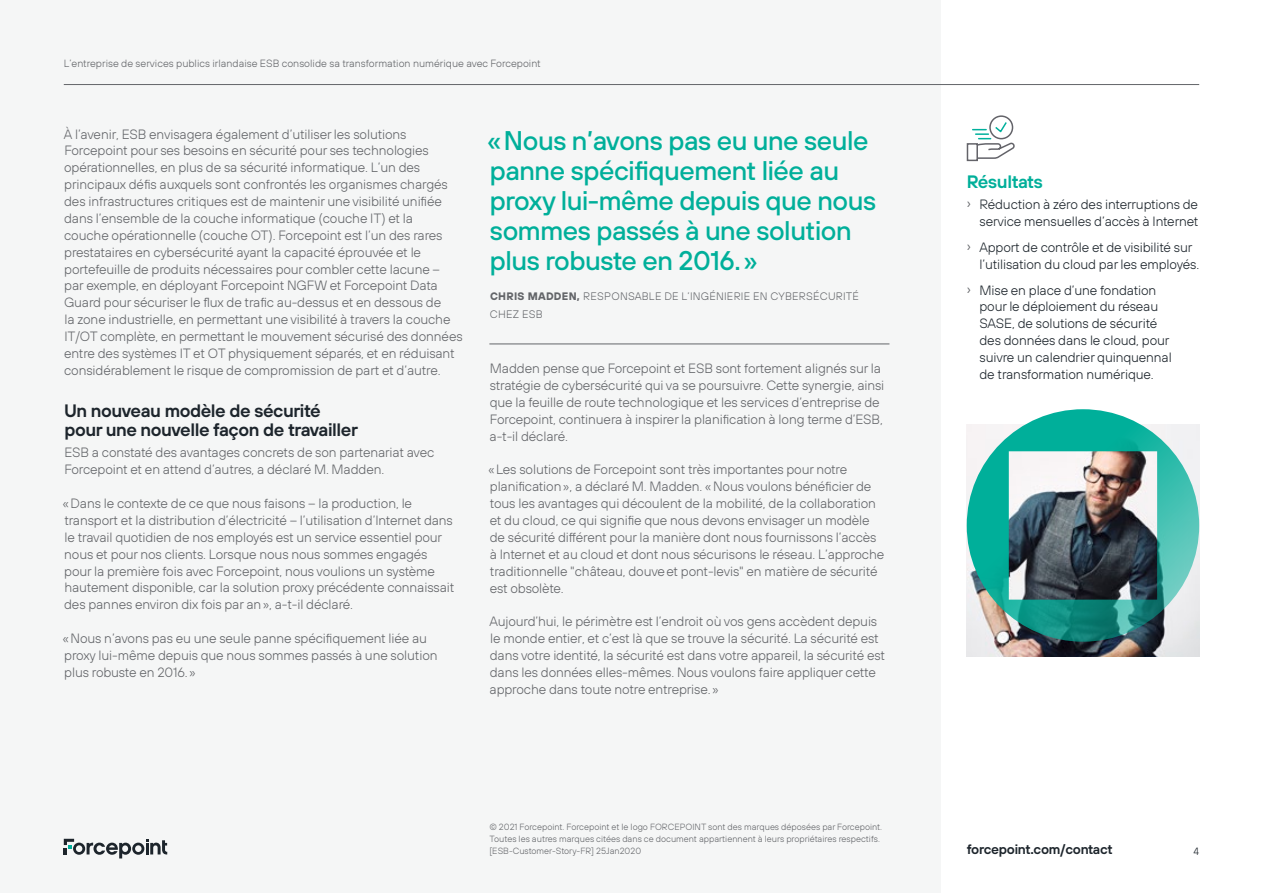
<style>
.page{position:relative;width:1263px;height:893px;background:#fff}
.page>*{position:absolute;margin:0;border:0;box-sizing:border-box;transform-origin:0 0}
.t1{font:500 27px/30px "FP Sans";letter-spacing:-.015em;color:#00af9a}
.t2{font:600 18px/19.5px "FP Sans";letter-spacing:-.025em;color:#1d252c}
.t3{font:600 18px "FP Sans";letter-spacing:-.02em;color:#00af9a}
.t4{font:300 13.5px/16.8px "FP Sans";letter-spacing:-.01em;color:#636569}
.t5{font:300 13.5px/16.8px "FP Sans";letter-spacing:-.01em;color:#1d252c}
.t6{font:600 13.5px "FP Sans";letter-spacing:-.02em;color:#1d252c}
.t7{font:300 10.8px/18px "FP Sans";letter-spacing:.02em;color:#636569}
.t8{font:300 10.5px "FP Sans";color:#636569}
.t9{font:300 10.5px "FP Sans";color:#1d252c}
.t10{font:300 9px/12px "FP Sans";color:#636569}
.s1{font-weight:700}
.s2{font-weight:400;color:#636569}
</style>
<div class="page">
<div style="left:0;top:0;width:941px;height:893px;background:#f5f6f6"></div>
<svg style="left:64px;top:839px;width:103px;height:19px"></svg>
<hr style="left:64px;top:84px;width:1135px;height:1px;background:#636569">
<hr style="left:489px;top:344px;width:400px;height:1px;background:#636569">
<div style="left:989px;top:115px;width:24px;height:24px;border:2px solid #636369;border-radius:50%"></div>
<svg style="left:966px;top:120px;width:48px;height:42px"></svg>
<img style="left:967px;top:642px;width:232px;height:15px">
<img style="left:967px;top:409px;width:232px;height:233px">
<p class="t8" style="left:64px;top:56px;width:479px">L’entreprise de services publics irlandaise ESB consolide sa transformation numérique avec Forcepoint</p>
<p class="t4" style="left:64px;top:125px;width:400px">À l’avenir, ESB envisagera également d’utiliser les solutions Forcepoint pour ses besoins en sécurité pour ses technologies opérationnelles, en plus de sa sécurité informatique. L’un des principaux défis auxquels sont confrontés les organismes chargés des infrastructures critiques est de maintenir une visibilité unifiée dans l’ensemble de la couche informatique (couche IT) et la<br>couche opérationnelle (couche OT). Forcepoint est l’un des rares prestataires en cybersécurité ayant la capacité éprouvée et le portefeuille de produits nécessaires pour combler cette lacune –<br>par exemple, en déployant Forcepoint NGFW et Forcepoint Data Guard pour sécuriser le flux de trafic au-dessus et en dessous de<br>la zone industrielle, en permettant une visibilité à travers la couche IT/OT complète, en permettant le mouvement sécurisé des données entre des systèmes IT et OT physiquement séparés, et en réduisant considérablement le risque de compromission de part et d’autre.</p>
<h2 class="t2" style="left:64px;top:400px;width:295px">Un nouveau modèle de sécurité pour une nouvelle façon de travailler</h2>
<p class="t4" style="left:64px;top:444px;width:372px">ESB a constaté des avantages concrets de son partenariat avec<br>Forcepoint et en attend d’autres, a déclaré M. Madden.</p>
<p class="t4" style="left:62px;top:495px;width:393px">«Dans le contexte de ce que nous faisons – la production, le transport et la distribution d’électricité – l’utilisation d’Internet dans le travail quotidien de nos employés est un service essentiel pour nous et pour nos clients. Lorsque nous nous sommes engagés pour la première fois avec Forcepoint, nous voulions un système hautement disponible, car la solution proxy précédente connaissait des pannes environ dix fois par an», a-t-il déclaré.</p>
<p class="t4" style="left:62px;top:630px;width:377px">«Nous n’avons pas eu une seule panne spécifiquement liée au proxy lui-même depuis que nous sommes passés à une solution plus robuste en 2016.»</p>
<h1 class="t1" style="left:487px;top:125px;width:391px">«Nous n’avons pas eu une seule panne spécifiquement liée au proxy lui-même depuis que nous sommes passés à une solution plus robuste en 2016.»</h1>
<p class="t7" style="left:490px;top:287px;width:371px"><span class="s1">CHRIS MADDEN,</span> RESPONSABLE DE L’INGÉNIERIE EN CYBERSÉCURITÉ<br>CHEZ ESB</p>
<p class="t4" style="left:490px;top:360px;width:396px">Madden pense que Forcepoint et ESB sont fortement alignés sur la stratégie de cybersécurité qui va se poursuivre. Cette synergie, ainsi que la feuille de route technologique et les services d’entreprise de Forcepoint, continuera à inspirer la planification à long terme d’ESB, a-t-il déclaré.</p>
<p class="t4" style="left:488px;top:461px;width:398px">«Les solutions de Forcepoint sont très importantes pour notre planification», a déclaré M. Madden. «Nous voulons bénéficier de tous les avantages qui découlent de la mobilité, de la collaboration et du cloud, ce qui signifie que nous devons envisager un modèle de sécurité différent pour la manière dont nous fournissons l’accès à Internet et au cloud et dont nous sécurisons le réseau. L’approche traditionnelle "château, douveet pont-levis" en matière de sécurité est obsolète.</p>
<p class="t4" style="left:489px;top:613px;width:397px">Aujourd’hui, le périmètre est l’endroit où vos gens accèdent depuis le monde entier, et c’est là que se trouve la sécurité. La sécurité est dans votre identité, la sécurité est dans votre appareil, la sécurité est dans les données elles-mêmes. Nous voulons faire appliquer cette approche dans toute notre entreprise.»</p>
<p class="t10" style="left:489px;top:821px;width:394px">© 2021 Forcepoint. Forcepoint et le logo FORCEPOINT sont des marques déposées par Forcepoint.<br>Toutes les autres marques citées dans ce document appartiennent à leurs propriétaires respectifs. [ESB-Customer-Story-FR] 25Jan2020</p>
<h2 class="t3" style="left:967px;top:170px;width:78px">Résultats</h2>
<p class="t5" style="left:967px;top:196px;width:233px;text-align:right"><span class="s2">›</span> Réduction à zéro des interruptions de service mensuelles d’accès à Internet</p>
<p class="t5" style="left:979px;top:238px;width:221px;text-indent:-13px"><span class="s2">›</span> Apport de contrôle et de visibilité sur l’utilisation du cloud par les employés.</p>
<p class="t5" style="left:979px;top:281px;width:194px;text-indent:-13px"><span class="s2">›</span> Mise en place d’une fondation pour le déploiement du réseau<br>SASE, de solutions de sécurité des données dans le cloud, pour suivre un calendrier quinquennal de transformation numérique.</p>
<p class="t6" style="left:967px;top:841px;width:148px">forcepoint.com/contact</p>
<p class="t9" style="left:1193px;top:844px;width:7px">4</p>
</div>
